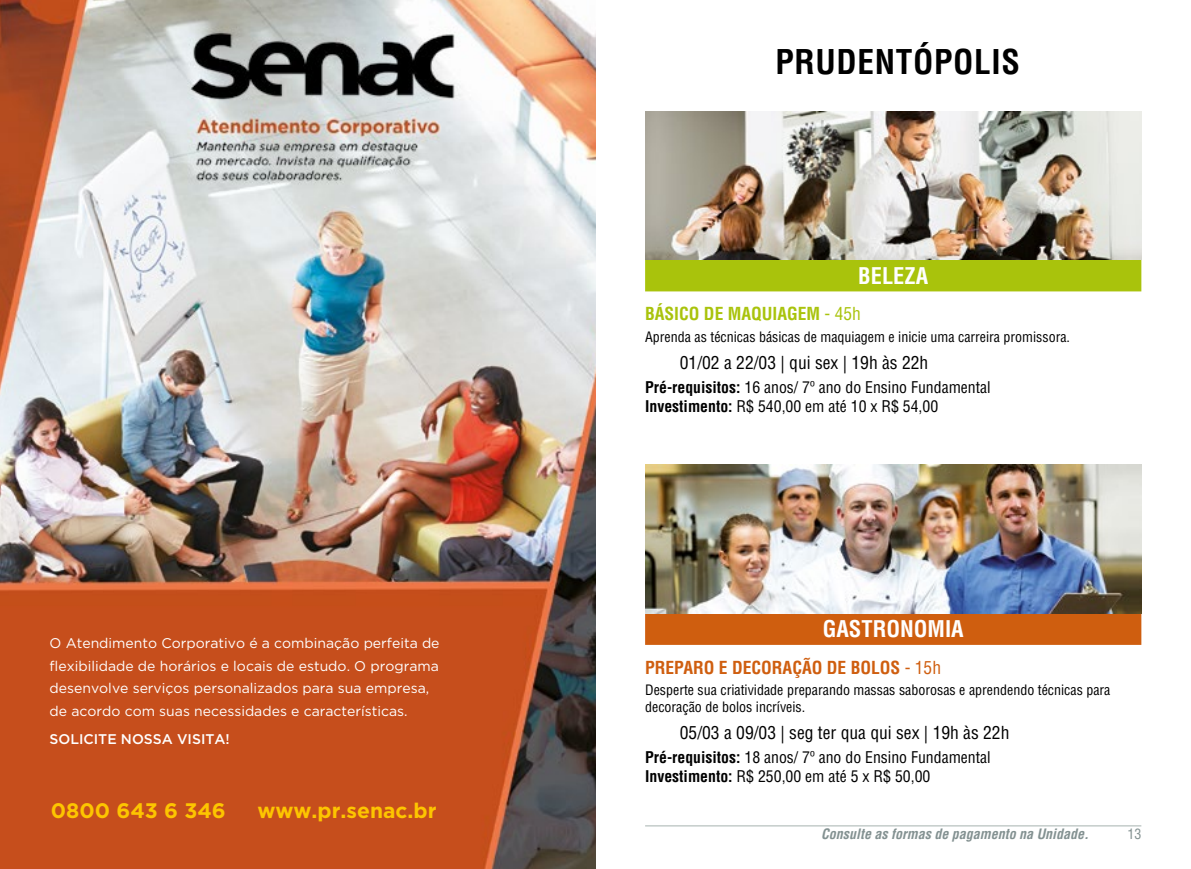
<style>
.page{position:relative;width:1191px;height:869px;background:#fff}
.page>*{position:absolute;margin:0;border:0;box-sizing:border-box;transform-origin:0 0}
.t1{font:700 condensed 33.25px "Helvetica LT Std";letter-spacing:.02em;color:#000}
.t2{font:700 condensed 22.4px "Helvetica LT Std";color:#fff}
.t3{font:700 21px "Gotham";color:#fdc500}
.t4{font:condensed 17.5px "Helvetica LT Std";color:#000}
.t5{font:700 condensed 17.5px "Helvetica LT Std";color:#cf5e0f}
.t6{font:700 condensed 17.5px "Helvetica LT Std";color:#a9c30c}
.t7{font:condensed 15.75px/19.2px "Helvetica LT Std";color:#000}
.t8{font:14px/22.8px "Gotham";color:#fff}
.t9{font:condensed 14px/16.8px "Helvetica LT Std";color:#000}
.t10{font:italic 700 condensed 14px "Helvetica LT Std";color:#839191}
.t11{font:500 14px "Gotham";color:#fff}
.t12{font:condensed 14px "Helvetica LT Std";color:#839191}
.s1{font-weight:400}
.s2{font-weight:700}
</style>
<div class="page">
<hr style="left:645px;top:825px;width:496px;height:1px;background:#a6b2af">
<div style="left:645px;top:260px;width:496px;height:31px;background:#a9c30c"></div>
<div style="left:645px;top:613px;width:496px;height:31px;background:#cf5e0f"></div>
<img style="left:645px;top:111px;width:496px;height:149px">
<img style="left:645px;top:464px;width:496px;height:149px">
<img style="left:0;top:0;width:595px;height:868px">
<p class="t8" style="left:50px;top:631px;width:391px">O Atendimento Corporativo é a combinação perfeita de flexibilidade de horários e locais de estudo. O programa desenvolve serviços personalizados para sua empresa, de acordo com suas necessidades e características.</p>
<p class="t11" style="left:50px;top:729px;width:182px">SOLICITE NOSSA VISITA!</p>
<h3 class="t3" style="left:51px;top:796px;width:176px">0800 643 6 346</h3>
<h3 class="t3" style="left:257px;top:796px;width:181px">www.pr.senac.br</h3>
<h1 class="t1" style="left:775px;top:41px;width:246px">PRUDENTÓPOLIS</h1>
<h2 class="t2" style="left:858px;top:261px;width:71px">BELEZA</h2>
<p class="t6" style="left:645px;top:302px;width:217px">BÁSICO DE MAQUIAGEM <span class="s1">- 45h</span></p>
<p class="t9" style="left:645px;top:328px;width:426px">Aprenda as técnicas básicas de maquiagem e inicie uma carreira promissora.</p>
<p class="t4" style="left:680px;top:351px;width:250px">01/02 a 22/03 | qui sex | 19h às 22h</p>
<p class="t7" style="left:645px;top:377px;width:347px"><span class="s2">Pré-requisitos:</span> 16 anos/ 7º ano do Ensino Fundamental<br><span class="s2">Investimento:</span> R$ 540,00 em até 10 x R$ 54,00</p>
<h2 class="t2" style="left:822px;top:614px;width:142px">GASTRONOMIA</h2>
<p class="t5" style="left:645px;top:656px;width:297px">PREPARO E DECORAÇÃO DE BOLOS <span class="s1">- 15h</span></p>
<p class="t9" style="left:645px;top:681px;width:467px">Desperte sua criatividade preparando massas saborosas e aprendendo técnicas para decoração de bolos incríveis.</p>
<p class="t4" style="left:680px;top:721px;width:331px">05/03 a 09/03 | seg ter qua qui sex | 19h às 22h</p>
<p class="t7" style="left:645px;top:747px;width:347px"><span class="s2">Pré-requisitos:</span> 18 anos/ 7º ano do Ensino Fundamental<br><span class="s2">Investimento:</span> R$ 250,00 em até 5 x R$ 50,00</p>
<p class="t10" style="left:821px;top:825px;width:269px">Consulte as formas de pagamento na Unidade.</p>
<p class="t12" style="left:1127px;top:825px;width:15px">13</p>
</div>
